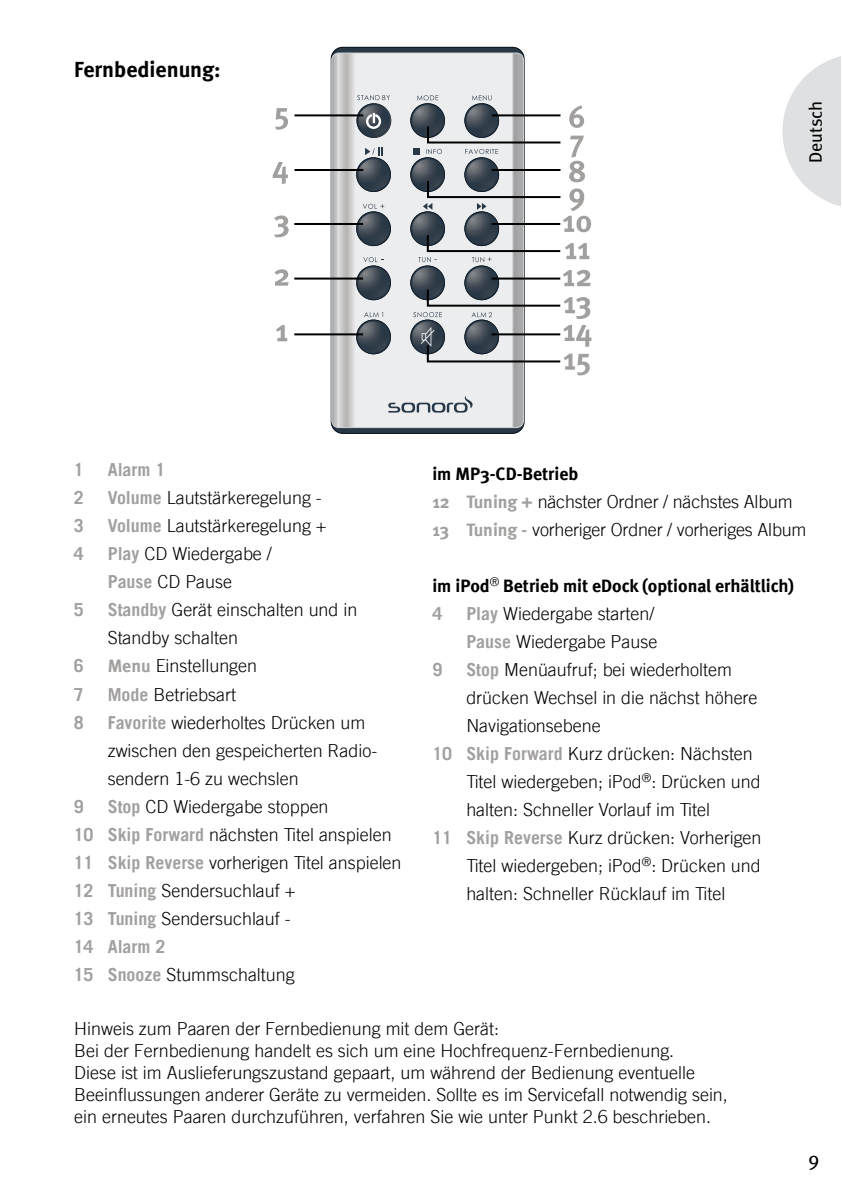
<style>
.page{position:relative;width:842px;height:1191px;background:#fff}
.page>*{position:absolute;margin:0;border:0;box-sizing:border-box;transform-origin:0 0}
.t1{font:700 22px "Meta";color:#000}
.t2{font:20px "Meta";color:#000}
.t3{font:300 18px/28px "Trade Gothic LT";color:#000}
.t4{font:700 18px "Meta";color:#000}
.t5{font:700 18px "Trade Gothic LT";color:#a2a09f}
.t6{font:18px "Meta";color:#000}
.s1{font-weight:700;color:#a2a09f}
.s2{font-family:"Meta";font-weight:700;color:#a2a09f}
</style>
<div class="page">
<svg style="left:782px;top:56px;width:58px;height:150px"></svg>
<svg style="left:330px;top:46px;width:195px;height:388px;background:#4f5b65"></svg>
<svg style="left:331px;top:52px;width:193px;height:376px;background:#dddedf"></svg>
<svg style="left:356px;top:95px;width:35px;height:43px"></svg>
<svg style="left:356px;top:312px;width:35px;height:42px"></svg>
<svg style="left:356px;top:147px;width:35px;height:45px;background:#777f87"></svg>
<svg style="left:356px;top:204px;width:35px;height:42px"></svg>
<svg style="left:356px;top:257px;width:35px;height:43px"></svg>
<hr style="left:294px;top:114px;width:69px;height:2px;background:#000">
<svg style="left:276px;top:325px;width:11px;height:16px"></svg>
<svg style="left:274px;top:269px;width:15px;height:17px"></svg>
<svg style="left:274px;top:215px;width:15px;height:22px"></svg>
<svg style="left:273px;top:162px;width:15px;height:22px"></svg>
<svg style="left:275px;top:108px;width:13px;height:22px"></svg>
<hr style="left:294px;top:169px;width:69px;height:2px;background:#000">
<hr style="left:294px;top:223px;width:69px;height:2px;background:#000">
<hr style="left:294px;top:277px;width:69px;height:2px;background:#000">
<svg style="left:410px;top:95px;width:181px;height:280px"></svg>
<hr style="left:294px;top:333px;width:69px;height:2px;background:#000">
<hr style="left:491px;top:333px;width:69px;height:2px;background:#000">
<svg style="left:388px;top:396px;width:85px;height:16px"></svg>
<p class="t1" style="left:74px;top:57px;width:148px">Fernbedienung:</p>
<p class="t6" style="left:805px;top:163px;width:63px;rotate:-90deg">Deutsch</p>
<p class="t5" style="left:74px;top:459px;width:11px">1</p>
<p class="t5" style="left:108px;top:459px;width:59px">Alarm 1</p>
<p class="t5" style="left:74px;top:487px;width:11px">2</p>
<p class="t3" style="left:108px;top:484px;width:216px"><span class="s1">Volume</span> Lautstärkeregelung -</p>
<p class="t5" style="left:74px;top:515px;width:11px">3</p>
<p class="t3" style="left:108px;top:512px;width:220px"><span class="s1">Volume</span> Lautstärkeregelung +</p>
<p class="t5" style="left:74px;top:543px;width:11px">4</p>
<p class="t3" style="left:108px;top:540px;width:166px"><span class="s1">Play</span> CD Wiedergabe /<br><span class="s1">Pause</span> CD Pause</p>
<p class="t5" style="left:74px;top:599px;width:11px">5</p>
<p class="t3" style="left:108px;top:596px;width:251px"><span class="s1">Standby</span> Gerät einschalten und in<br>Standby schalten</p>
<p class="t5" style="left:74px;top:655px;width:11px">6</p>
<p class="t3" style="left:108px;top:652px;width:151px"><span class="s2">Menu</span> Einstellungen</p>
<p class="t5" style="left:74px;top:683px;width:11px">7</p>
<p class="t3" style="left:108px;top:680px;width:130px"><span class="s1">Mode</span> Betriebsart</p>
<p class="t5" style="left:74px;top:711px;width:11px">8</p>
<p class="t3" style="left:108px;top:708px;width:271px"><span class="s1">Favorite</span> wiederholtes Drücken um zwischen den gespeicherten Radio&shy;sendern 1-6 zu wechslen</p>
<p class="t5" style="left:74px;top:795px;width:11px">9</p>
<p class="t3" style="left:74px;top:792px;width:329px;text-indent:34px"><span class="s1">Stop</span> CD Wiedergabe stoppen<br><span class="s1">10 Skip Forward</span> nächsten Titel anspielen<br><span class="s1">11 Skip Reverse</span> vorherigen Titel anspielen<br><span class="s1">12 Tuning</span> Sendersuchlauf +<br><span class="s1">13 Tuning</span> Sendersuchlauf -<br><span class="s1">14 Alarm 2<br>15 Snooze</span> Stummschaltung</p>
<p class="t4" style="left:432px;top:463px;width:147px">im MP3-CD-Betrieb</p>
<p class="t3" style="left:432px;top:487px;width:376px"><span class="s2">12 Tuning +</span> nächster Ordner / nächstes Album<br><span class="s2">13 Tuning -</span> vorheriger Ordner / vorheriges Album</p>
<p class="t4" style="left:432px;top:575px;width:363px">im iPod<sup>®</sup> Betrieb mit eDock (optional erhältlich)</p>
<p class="t5" style="left:432px;top:602px;width:11px">4</p>
<p class="t3" style="left:466px;top:599px;width:192px"><span class="s1">Play</span> Wiedergabe starten/<br><span class="s1">Pause</span> Wiedergabe Pause</p>
<p class="t5" style="left:432px;top:659px;width:11px">9</p>
<p class="t3" style="left:466px;top:655px;width:267px"><span class="s1">Stop</span> Menüaufruf; bei wiederholtem</p>
<p class="t3" style="left:466px;top:683px;width:293px">drücken Wechsel in die nächst höhere</p>
<p class="t3" style="left:466px;top:711px;width:136px">Navigationsebene</p>
<p class="t3" style="left:432px;top:739px;width:322px"><span class="s1">10 Skip Forward</span> Kurz drücken: Nächsten</p>
<p class="t3" style="left:466px;top:767px;width:296px">Titel wiedergeben; iPod<sup>®</sup>: Drücken und</p>
<p class="t3" style="left:466px;top:795px;width:245px">halten: Schneller Vorlauf im Titel</p>
<p class="t3" style="left:432px;top:823px;width:331px"><span class="s1">11 Skip Reverse</span> Kurz drücken: Vorherigen</p>
<p class="t3" style="left:466px;top:851px;width:296px">Titel wiedergeben; iPod<sup>®</sup>: Drücken und</p>
<p class="t3" style="left:466px;top:879px;width:261px">halten: Schneller Rücklauf im Titel</p>
<p class="t3" style="left:74px;top:1017px;width:655px;line-height:22px">Hinweis zum Paaren der Fernbedienung mit dem Gerät:<br>Bei der Fernbedienung handelt es sich um eine Hochfrequenz-Fernbedienung.<br>Diese ist im Auslieferungszustand gepaart, um während der Bedienung eventuelle Beeinflussungen anderer Geräte zu vermeiden. Sollte es im Servicefall notwendig sein, ein erneutes Paaren durchzuführen, verfahren Sie wie unter Punkt 2.6 beschrieben.</p>
<p class="t2" style="left:808px;top:1147px;width:12px">9</p>
</div>
